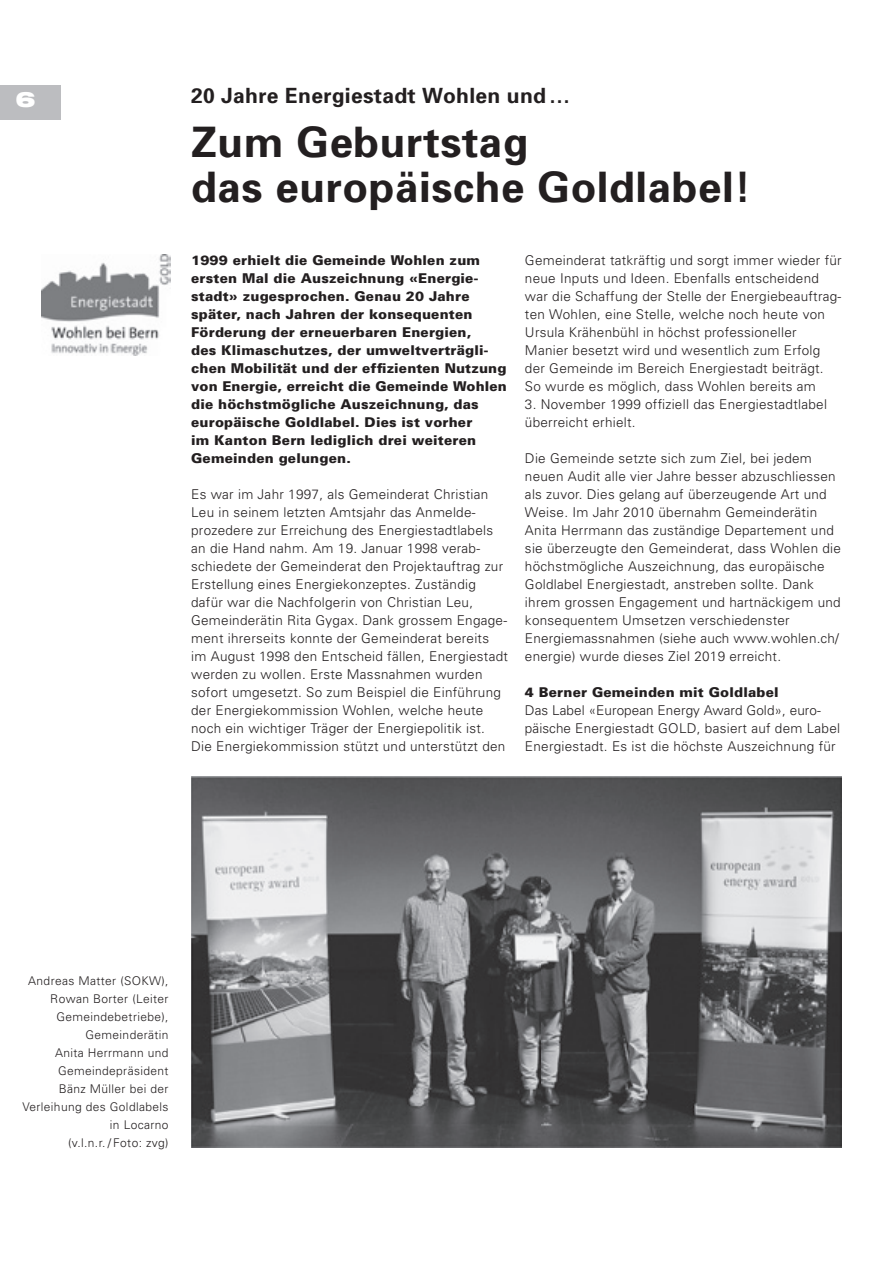
<style>
.page{position:relative;width:893px;height:1263px;background:#fff}
.page>*{position:absolute;margin:0;border:0;box-sizing:border-box;transform-origin:0 0}
.t1{font:700 42px/45px "Univers";letter-spacing:.015em;color:#231f20}
.t2{font:700 21px "Univers";letter-spacing:.015em;color:#231f20}
.t3{font:900 expanded 21px "Helvetica Neue LT Com";color:#fff}
.t4{font:300 13.5px/18px "Univers";letter-spacing:.02em;color:#231f20}
.t5{font:900 13.5px/18px "Univers";letter-spacing:.015em;color:#231f20}
.t6{font:300 12px/18px "Univers";letter-spacing:.03em;color:#231f20;text-align:right}
</style>
<div class="page">
<div style="left:0;top:85px;width:61px;height:35px;background:#bcbdc0"></div>
<img style="left:42px;top:255px;width:128px;height:100px">
<img style="left:191px;top:777px;width:651px;height:370px">
<h2 class="t3" style="left:15px;top:86px;width:22px">6</h2>
<h2 class="t2" style="left:191px;top:82px;width:381px">20 Jahre Energiestadt Wohlen und …</h2>
<h1 class="t1" style="left:191px;top:118px;width:561px">Zum Geburtstag<br>das euro päische Goldlabel!</h1>
<p class="t5" style="left:191px;top:251px;width:317px">1999 erhielt die Gemeinde Wohlen zum ersten Mal die Auszeichnung «Energie&shy;stadt» zugesprochen. Genau 20 Jahre später, nach Jahren der konsequenten Förderung der erneuerbaren Energien,<br>des Klimaschutzes, der umweltverträgli&shy;chen Mobilität und der effizienten Nutzung von Energie, erreicht die Gemeinde Wohlen die höchstmögliche Auszeichnung, das europäische Goldlabel. Dies ist vorher<br>im Kanton Bern lediglich drei weiteren Gemeinden gelungen.</p>
<p class="t4" style="left:191px;top:485px;width:318px">Es war im Jahr 1997, als Gemeinderat Christian Leu in seinem letzten Amtsjahr das Anmelde&shy;prozedere zur Erreichung des Energiestadtlabels an die Hand nahm. Am 19. Januar 1998 verab&shy;schiedete der Gemeinderat den Projektauftrag zur Erstellung eines Energiekonzeptes. Zuständig dafür war die Nachfolgerin von Christian Leu, Gemeinderätin Rita Gygax. Dank grossem Engage&shy;ment ihrerseits konnte der Gemeinderat bereits<br>im August 1998 den Entscheid fällen, Energiestadt werden zu wollen. Erste Massnahmen wurden sofort umgesetzt. So zum Beispiel die Einführung der Energiekommission Wohlen, welche heute noch ein wichtiger Träger der Energiepolitik ist.<br>Die Energiekommission stützt und unterstützt den</p>
<p class="t4" style="left:525px;top:251px;width:318px">Gemeinderat tatkräftig und sorgt immer wieder für neue Inputs und Ideen. Ebenfalls entscheidend war die Schaffung der Stelle der Energiebeauftrag&shy;ten Wohlen, eine Stelle, welche noch heute von Ursula Krähenbühl in höchst professioneller Manier besetzt wird und wesentlich zum Erfolg der Gemeinde im Bereich Energiestadt beiträgt.<br>So wurde es möglich, dass Wohlen bereits am</p>
<p class="t4" style="left:525px;top:395px;width:304px">3. November 1999 offiziell das Energiestadtlabel überreicht erhielt.</p>
<p class="t4" style="left:525px;top:449px;width:318px">Die Gemeinde setzte sich zum Ziel, bei jedem neuen Audit alle vier Jahre besser abzuschliessen als zuvor. Dies gelang auf überzeugende Art und Weise. Im Jahr 2010 übernahm Gemeinderätin Anita Herrmann das zuständige Departement und sie überzeugte den Gemeinderat, dass Wohlen die höchstmögliche Auszeichnung, das europäische Goldlabel Energiestadt, anstreben sollte. Dank ihrem grossen Engagement und hartnäckigem und konsequentem Umsetzen verschiedenster<br>Energie massnahmen (siehe auch www.wohlen.ch/ energie) wurde dieses Ziel 2019 erreicht.</p>
<p class="t5" style="left:525px;top:683px;width:255px">4 Berner Gemeinden mit Goldlabel</p>
<p class="t4" style="left:525px;top:701px;width:317px">Das Label «European Energy Award Gold», euro&shy;päische Energiestadt GOLD, basiert auf dem Label<br>Energiestadt. Es ist die höchste Auszeichnung für</p>
<p class="t6" style="left:22px;top:971px;width:148px">Andreas Matter (SOKW),<br>Rowan Borter (Leiter<br>Gemeindebetriebe),<br>Gemeinderätin<br>Anita Herrmann und<br>Gemeindepräsident<br>Bänz Müller bei der<br>Verleihung des Goldlabels in Locarno<br>(v.l.n.r. / Foto: zvg)</p>
</div>
